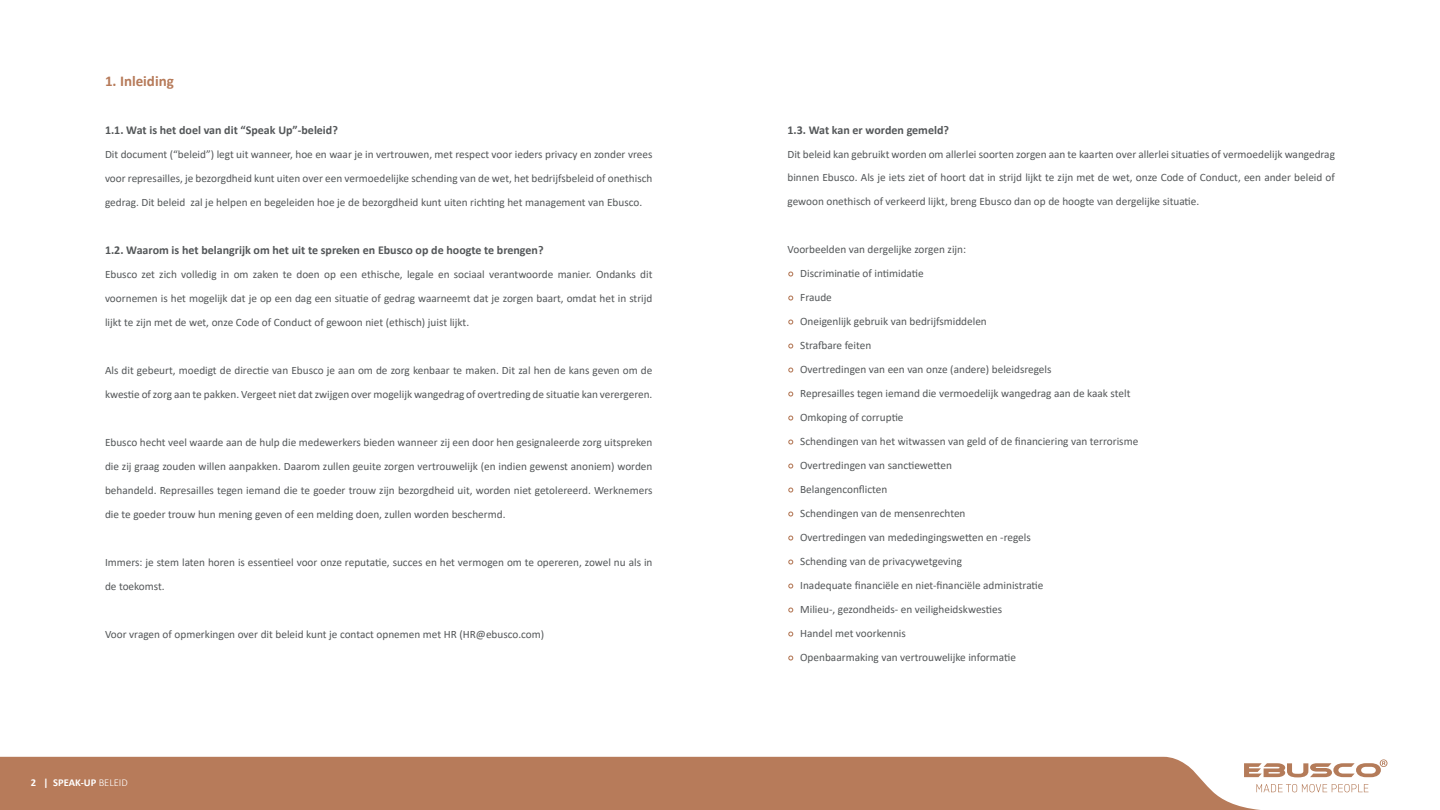
<style>
.page{position:relative;width:1440px;height:810px;background:#fff}
.page>*{position:absolute;margin:0;border:0;box-sizing:border-box;transform-origin:0 0}
.t1{font:700 15px "Calibri";color:#b67a59}
.t2{font:700 12px "Calibri";color:#545759}
.t3{font:11.25px/24px "Calibri";color:#545759;text-align:justify}
.t4{font:700 10.5px "Calibri";color:#fff}
.s1{font-weight:300}
</style>
<div class="page">
<div style="left:0;top:757px;width:1260px;height:53px;background:#b77b5a"></div>
<svg style="left:1244px;top:759px;width:143px;height:18px"></svg>
<svg style="left:1256px;top:784px;width:112px;height:8px"></svg>
<svg style="left:788px;top:271px;width:5px;height:6px"></svg>
<svg style="left:788px;top:295px;width:5px;height:6px"></svg>
<svg style="left:788px;top:319px;width:5px;height:6px"></svg>
<svg style="left:788px;top:343px;width:5px;height:6px"></svg>
<svg style="left:788px;top:367px;width:5px;height:6px"></svg>
<svg style="left:788px;top:391px;width:5px;height:6px"></svg>
<svg style="left:788px;top:415px;width:5px;height:6px"></svg>
<svg style="left:788px;top:439px;width:5px;height:6px"></svg>
<svg style="left:788px;top:463px;width:5px;height:6px"></svg>
<svg style="left:788px;top:487px;width:5px;height:6px"></svg>
<svg style="left:788px;top:511px;width:5px;height:6px"></svg>
<svg style="left:788px;top:535px;width:5px;height:6px"></svg>
<svg style="left:788px;top:559px;width:5px;height:6px"></svg>
<svg style="left:788px;top:583px;width:5px;height:6px"></svg>
<svg style="left:788px;top:607px;width:5px;height:6px"></svg>
<svg style="left:788px;top:631px;width:5px;height:6px"></svg>
<svg style="left:788px;top:655px;width:5px;height:6px"></svg>
<h1 class="t1" style="left:105px;top:71px;width:70px">1. Inleiding</h1>
<p class="t2" style="left:105px;top:122px;width:234px">1.1. Wat is het doel van dit “Speak Up”-beleid?</p>
<p class="t3" style="left:105px;top:142px;width:549px">Dit document (“beleid”) legt uit wanneer, hoe en waar je in vertrouwen, met respect voor ieders privacy en zonder vrees voor represailles, je bezorgdheid kunt uiten over een vermoedelijke schending van de wet, het bedrijfsbeleid of onethisch gedrag. Dit beleid zal je helpen en begeleiden hoe je de bezorgdheid kunt uiten richting het management van Ebusco.</p>
<p class="t2" style="left:105px;top:242px;width:440px">1.2. Waarom is het belangrijk om het uit te spreken en Ebusco op de hoogte te brengen?</p>
<p class="t3" style="left:105px;top:262px;width:549px">Ebusco zet zich volledig in om zaken te doen op een ethische, legale en sociaal verantwoorde manier. Ondanks dit voornemen is het mogelijk dat je op een dag een situatie of gedrag waarneemt dat je zorgen baart, omdat het in strijd lijkt te zijn met de wet, onze Code of Conduct of gewoon niet (ethisch) juist lijkt.</p>
<p class="t3" style="left:105px;top:358px;width:549px">Als dit gebeurt, moedigt de directie van Ebusco je aan om de zorg kenbaar te maken. Dit zal hen de kans geven om de kwestie of zorg aan te pakken. Vergeet niet dat zwijgen over mogelijk wangedrag of overtreding de situatie kan verergeren.</p>
<p class="t3" style="left:105px;top:430px;width:549px">Ebusco hecht veel waarde aan de hulp die medewerkers bieden wanneer zij een door hen gesignaleerde zorg uitspreken die zij graag zouden willen aanpakken. Daarom zullen geuite zorgen vertrouwelijk (en indien gewenst anoniem) worden behandeld. Represailles tegen iemand die te goeder trouw zijn bezorgdheid uit, worden niet getolereerd. Werknemers die te goeder trouw hun mening geven of een melding doen, zullen worden beschermd.</p>
<p class="t3" style="left:105px;top:550px;width:549px">Immers: je stem laten horen is essentieel voor onze reputatie, succes en het vermogen om te opereren, zowel nu als in de toekomst.</p>
<p class="t3" style="left:105px;top:622px;width:441px">Voor vragen of opmerkingen over dit beleid kunt je contact opnemen met HR (HR@ebusco.com)</p>
<p class="t4" style="left:31px;top:775px;width:99px">2 | SPEAK-UP <span class="s1">BELEID</span></p>
<p class="t2" style="left:788px;top:121px;width:163px">1.3. Wat kan er worden gemeld?</p>
<p class="t3" style="left:788px;top:141px;width:549px">Dit beleid kan gebruikt worden om allerlei soorten zorgen aan te kaarten over allerlei situaties of vermoedelijk wangedrag binnen Ebusco. Als je iets ziet of hoort dat in strijd lijkt te zijn met de wet, onze Code of Conduct, een ander beleid of gewoon onethisch of verkeerd lijkt, breng Ebusco dan op de hoogte van dergelijke situatie.</p>
<p class="t3" style="left:800px;top:237px;width:340px;text-align:left;text-indent:-13px">Voorbeelden van dergelijke zorgen zijn:<br>Discriminatie of intimidatie<br>Fraude<br>Oneigenlijk gebruik van bedrijfsmiddelen<br>Strafbare feiten<br>Overtredingen van een van onze (andere) beleidsregels<br>Represailles tegen iemand die vermoedelijk wangedrag aan de kaak stelt Omkoping of corruptie<br>Schendingen van het witwassen van geld of de financiering van terrorisme Overtredingen van sanctiewetten<br>Belangenconflicten<br>Schendingen van de mensenrechten<br>Overtredingen van mededingingswetten en -regels<br>Schending van de privacywetgeving<br>Inadequate financiële en niet-financiële administratie<br>Milieu-, gezondheids- en veiligheidskwesties<br>Handel met voorkennis<br>Openbaarmaking van vertrouwelijke informatie</p>
</div>
